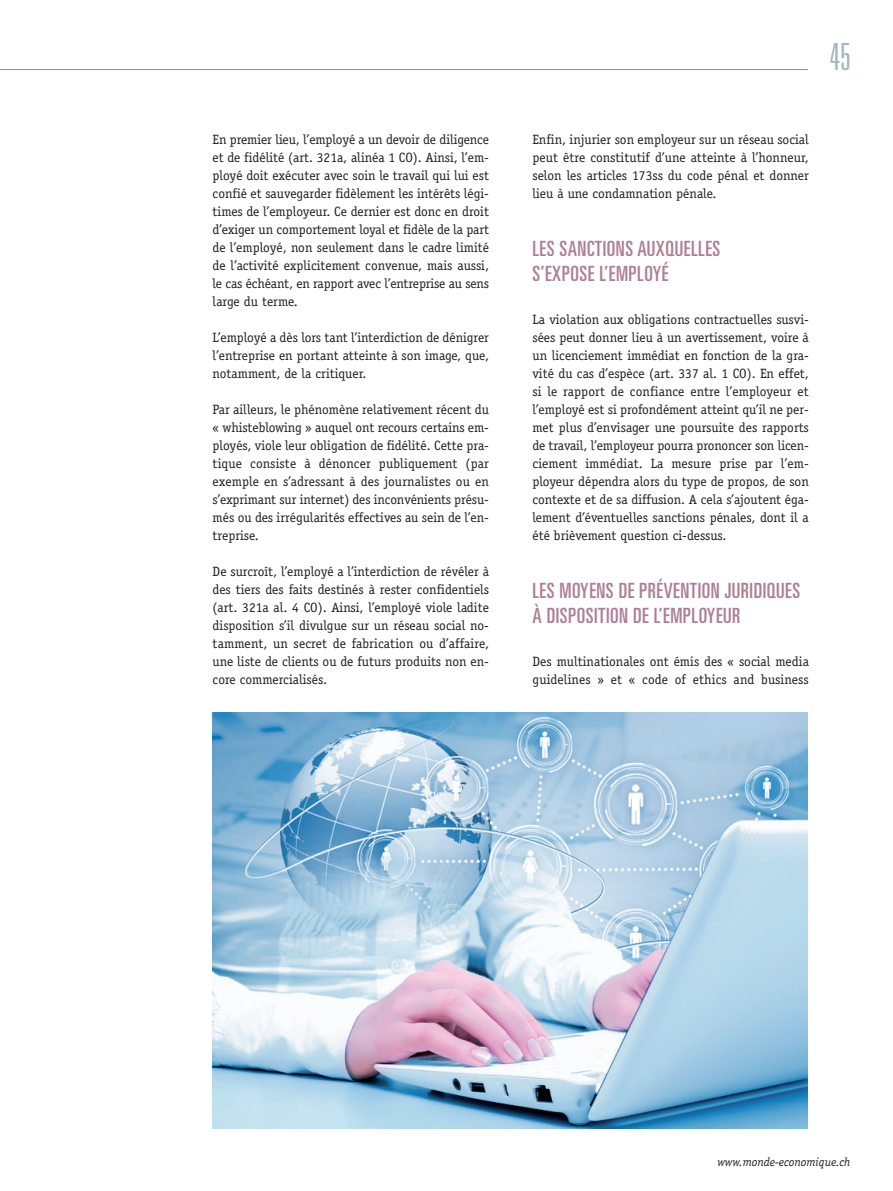
<style>
.page{position:relative;width:893px;height:1191px;background:#fff}
.page>*{position:absolute;margin:0;border:0;box-sizing:border-box;transform-origin:0 0}
.t1{font:300 ultra-condensed 37.5px "Univers";color:#a8b7bf}
.t2{font:ultra-condensed 21px/25.2px "Univers";letter-spacing:.025em;color:#ae7f94}
.t3{font:13.5px/18px "Officina Serif";color:#231f20;text-align:justify}
.t4{font:italic 12px "Officina Serif";color:#231f20}
</style>
<div class="page">
<hr style="left:0;top:69px;width:808px;height:1px;background:#ae7f94">
<img style="left:213px;top:712px;width:595px;height:416px">
<p class="t3" style="left:213px;top:132px;width:278px">En premier lieu, l’employé a un devoir de diligence et de fidélité (art. 321a, alinéa 1 CO). Ainsi, l’em&shy;ployé doit exécuter avec soin le travail qui lui est confié et sauvegarder fidèlement les intérêts légi&shy;times de l’employeur. Ce dernier est donc en droit d’exiger un comportement loyal et fidèle de la part de l’employé, non seulement dans le cadre limité de l’activité explicitement convenue, mais aussi, le cas échéant, en rapport avec l’entreprise au sens large du terme.</p>
<p class="t3" style="left:213px;top:330px;width:278px">L’employé a dès lors tant l’interdiction de dénigrer l’entreprise en portant atteinte à son image, que, notamment, de la critiquer.</p>
<p class="t3" style="left:213px;top:402px;width:278px">Par ailleurs, le phénomène relativement récent du « whisteblowing » auquel ont recours certains em&shy;ployés, viole leur obligation de fidélité. Cette pra&shy;tique consiste à dénoncer publiquement (par exemple en s’adressant à des journalistes ou en s’exprimant sur internet) des inconvénients présu&shy;més ou des irrégularités effectives au sein de l’en&shy;treprise.</p>
<p class="t3" style="left:213px;top:564px;width:278px">De surcroît, l’employé a l’interdiction de révéler à des tiers des faits destinés à rester confidentiels (art. 321a al. 4 CO). Ainsi, l’employé viole ladite disposition s’il divulgue sur un réseau social no&shy;tamment, un secret de fabrication ou d’affaire, une liste de clients ou de futurs produits non en&shy;core commercialisés.</p>
<h1 class="t1" style="left:830px;top:43px;width:22px">45</h1>
<p class="t3" style="left:532px;top:132px;width:278px">Enfin, injurier son employeur sur un réseau social peut être constitutif d’une atteinte à l’honneur, selon les articles 173ss du code pénal et donner lieu à une condamnation pénale.</p>
<h2 class="t2" style="left:532px;top:237px;width:189px">LES SANCTIONS AUXQUELLES<br>S’EXPOSE L’EMPLOYÉ</h2>
<p class="t3" style="left:532px;top:312px;width:278px">La violation aux obligations contractuelles susvi&shy;sées peut donner lieu à un avertissement, voire à un licenciement immédiat en fonction de la gra&shy;vité du cas d’espèce (art. 337 al. 1 CO). En effet, si le rapport de confiance entre l’employeur et l’employé est si profondément atteint qu’il ne per&shy;met plus d’envisager une poursuite des rapports de travail, l’employeur pourra prononcer son licen&shy;ciement immédiat. La mesure prise par l’em&shy;ployeur dépendra alors du type de propos, de son contexte et de sa diffusion. A cela s’ajoutent éga&shy;lement d’éventuelles sanctions pénales, dont il a été brièvement question ci-dessus.</p>
<h2 class="t2" style="left:532px;top:579px;width:269px">LES MOYENS DE PRÉVENTION JURIDIQUES<br>À DISPOSITION DE L’EMPLOYEUR</h2>
<p class="t3" style="left:532px;top:654px;width:278px">Des multinationales ont émis des « social media guidelines » et « code of ethics and business</p>
<p class="t4" style="left:717px;top:1157px;width:135px">www.monde-economique.ch</p>
</div>
